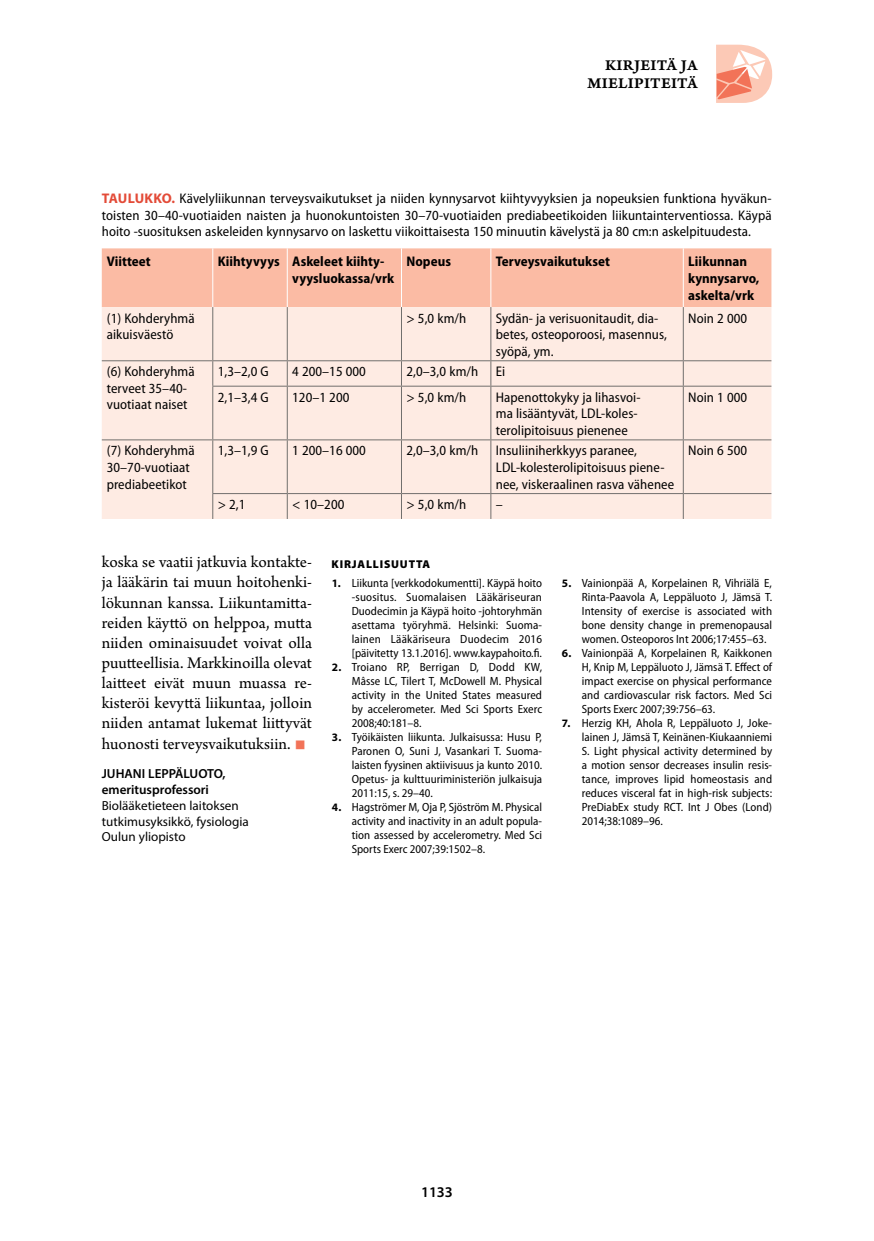
<style>
.page{position:relative;width:874px;height:1241px;background:#fff}
.page>*{position:absolute;margin:0;border:0;box-sizing:border-box;transform-origin:0 0}
.t1{font:38.5px "Arno Pro";color:#f27358}
.t2{font:17.15px/20.1px "Arno Pro";color:#000;text-align:justify}
.t3{font:15.75px/17.5px "Arno Pro Smbd Caption";letter-spacing:.015em;color:#000;text-align:right}
.t4{font:600 14.88px "Myriad Pro";color:#000}
.t5{font:semi-condensed 14px/16.6px "Myriad Pro";letter-spacing:.005em;color:#000}
.t6{font:700 semi-condensed 14px/16.6px "Myriad Pro";letter-spacing:.005em;color:#000}
.t7{font:13.12px/15.8px "Myriad Pro";color:#000}
.t8{font:600 13.12px/15.8px "Myriad Pro";color:#000}
.t9{font:semi-condensed 11.9px/14px "Myriad Pro";letter-spacing:.005em;color:#000;text-align:justify}
.t10{font:900 11.38px "Myriad Pro";letter-spacing:.07em;color:#000}
.s1{font-weight:700;font-stretch:normal;color:#e34b38}
.s2{font-weight:700;font-stretch:normal;font-size:11.38px}
</style>
<div class="page">
<svg style="left:716px;top:45px;width:55px;height:58px"></svg>
<div style="left:102px;top:248px;width:669px;height:59px;background:#fbbba4"></div>
<div style="left:102px;top:307px;width:669px;height:212px;background:#feebe3"></div>
<svg style="left:287px;top:494px;width:1px;height:25px"></svg>
<svg style="left:401px;top:494px;width:1px;height:25px"></svg>
<svg style="left:490px;top:494px;width:1px;height:25px"></svg>
<svg style="left:682px;top:494px;width:1px;height:25px"></svg>
<hr style="left:212px;top:248px;width:1px;height:59px;background:#fff">
<hr style="left:287px;top:248px;width:1px;height:59px;background:#fff">
<hr style="left:401px;top:248px;width:1px;height:59px;background:#fff">
<hr style="left:490px;top:248px;width:1px;height:59px;background:#fff">
<hr style="left:682px;top:248px;width:1px;height:59px;background:#fff">
<hr style="left:490px;top:307px;width:1px;height:53px;background:#716f6d">
<hr style="left:682px;top:307px;width:1px;height:53px;background:#716f6d">
<hr style="left:401px;top:307px;width:1px;height:53px;background:#716f6d">
<hr style="left:287px;top:307px;width:1px;height:53px;background:#716f6d">
<hr style="left:212px;top:307px;width:1px;height:53px;background:#716f6d">
<hr style="left:213px;top:360px;width:74px;height:1px;background:#716f6d">
<hr style="left:287px;top:360px;width:114px;height:1px;background:#716f6d">
<svg style="left:287px;top:361px;width:1px;height:24px"></svg>
<hr style="left:401px;top:360px;width:89px;height:1px;background:#716f6d">
<svg style="left:401px;top:361px;width:1px;height:24px"></svg>
<hr style="left:490px;top:360px;width:193px;height:1px;background:#716f6d">
<svg style="left:490px;top:361px;width:1px;height:24px"></svg>
<hr style="left:683px;top:360px;width:88px;height:1px;background:#716f6d">
<svg style="left:682px;top:361px;width:1px;height:24px"></svg>
<hr style="left:490px;top:385px;width:193px;height:1px;background:#716f6d">
<hr style="left:683px;top:385px;width:88px;height:1px;background:#716f6d">
<hr style="left:682px;top:386px;width:1px;height:53px;background:#716f6d">
<hr style="left:401px;top:385px;width:89px;height:1px;background:#716f6d">
<hr style="left:490px;top:386px;width:1px;height:53px;background:#716f6d">
<hr style="left:287px;top:385px;width:114px;height:1px;background:#716f6d">
<hr style="left:401px;top:386px;width:1px;height:53px;background:#716f6d">
<hr style="left:212px;top:385px;width:75px;height:1px;background:#716f6d">
<hr style="left:287px;top:386px;width:1px;height:53px;background:#716f6d">
<hr style="left:490px;top:439px;width:193px;height:1px;background:#716f6d">
<hr style="left:490px;top:493px;width:193px;height:1px;background:#716f6d">
<hr style="left:213px;top:439px;width:74px;height:1px;background:#716f6d">
<hr style="left:212px;top:493px;width:75px;height:1px;background:#716f6d">
<hr style="left:287px;top:439px;width:114px;height:1px;background:#716f6d">
<hr style="left:287px;top:440px;width:1px;height:53px;background:#716f6d">
<hr style="left:287px;top:493px;width:114px;height:1px;background:#716f6d">
<hr style="left:401px;top:439px;width:89px;height:1px;background:#716f6d">
<hr style="left:401px;top:440px;width:1px;height:53px;background:#716f6d">
<hr style="left:490px;top:440px;width:1px;height:53px;background:#716f6d">
<hr style="left:401px;top:493px;width:89px;height:1px;background:#716f6d">
<hr style="left:683px;top:439px;width:88px;height:1px;background:#716f6d">
<hr style="left:682px;top:440px;width:1px;height:53px;background:#716f6d">
<hr style="left:683px;top:493px;width:88px;height:1px;background:#716f6d">
<hr style="left:102px;top:360px;width:111px;height:1px;background:#716f6d">
<svg style="left:212px;top:361px;width:1px;height:24px"></svg>
<hr style="left:212px;top:386px;width:1px;height:53px;background:#716f6d">
<hr style="left:102px;top:439px;width:111px;height:1px;background:#716f6d">
<hr style="left:212px;top:440px;width:1px;height:53px;background:#716f6d">
<svg style="left:212px;top:494px;width:1px;height:25px"></svg>
<h3 class="t3" style="left:587px;top:57px;width:112px">KIRJEITÄ JA<br>MIELIPITEITÄ</h3>
<p class="t5" style="left:102px;top:190px;width:671px;text-align:justify"><span class="s1">TAULUKKO.</span> Kävelyliikunnan terveysvaikutukset ja niiden kynnysarvot kiihtyvyyksien ja nopeuksien funktiona hyväkun&shy;toisten 30–40-vuotiaiden naisten ja huonokuntoisten 30–70-vuotiaiden prediabeetikoiden liikuntainterventiossa. Käypä hoito ‑suosituksen askeleiden kynnysarvo on laskettu viikoittaisesta 150 minuutin kävelystä ja 80 cm:n askelpituudesta.</p>
<p class="t6" style="left:107px;top:253px;width:46px">Viitteet</p>
<p class="t6" style="left:292px;top:253px;width:103px;text-indent:-74px">Kiihtyvyys Askeleet kiihty&shy;vyysluokassa/vrk</p>
<p class="t6" style="left:406px;top:253px;width:46px">Nopeus</p>
<p class="t6" style="left:495px;top:253px;width:116px">Terveysvaikutukset</p>
<p class="t6" style="left:688px;top:253px;width:73px">Liikunnan kynnysarvo, askelta/vrk</p>
<p class="t5" style="left:107px;top:309px;width:89px">(1) Kohderyhmä aikuisväestö</p>
<p class="t5" style="left:406px;top:309px;width:61px">&gt; 5,0 km/h</p>
<p class="t5" style="left:495px;top:309px;width:172px">Sydän- ja verisuonitaudit, dia&shy;betes, osteoporoosi, masennus, syöpä, ym.</p>
<p class="t5" style="left:688px;top:309px;width:60px">Noin 2 000</p>
<p class="t5" style="left:107px;top:363px;width:89px">(6) Kohderyhmä terveet 35–40- vuotiaat naiset</p>
<p class="t5" style="left:218px;top:363px;width:53px">1,3–2,0 G</p>
<p class="t5" style="left:292px;top:363px;width:75px">4 200–15 000</p>
<p class="t5" style="left:406px;top:363px;width:73px">2,0–3,0 km/h</p>
<p class="t5" style="left:495px;top:363px;width:11px">Ei</p>
<p class="t5" style="left:218px;top:388px;width:53px">2,1–3,4 G</p>
<p class="t5" style="left:292px;top:388px;width:59px">120–1 200</p>
<p class="t5" style="left:406px;top:388px;width:61px">&gt; 5,0 km/h</p>
<p class="t5" style="left:495px;top:388px;width:146px">Hapenottokyky ja lihasvoi&shy;ma lisääntyvät, LDL-koles&shy;terolipitoisuus pienenee</p>
<p class="t5" style="left:688px;top:388px;width:60px">Noin 1 000</p>
<p class="t5" style="left:107px;top:442px;width:89px">(7) Kohderyhmä<br>30–70-vuotiaat prediabeetikot</p>
<p class="t5" style="left:218px;top:442px;width:53px">1,3–1,9 G</p>
<p class="t5" style="left:292px;top:442px;width:75px">1 200–16 000</p>
<p class="t5" style="left:406px;top:442px;width:73px">2,0–3,0 km/h</p>
<p class="t5" style="left:495px;top:442px;width:180px">Insuliiniherkkyys paranee,<br>LDL-kolesterolipitoisuus piene&shy;nee, viskeraalinen rasva vähenee</p>
<p class="t5" style="left:688px;top:442px;width:60px">Noin 6 500</p>
<p class="t5" style="left:218px;top:495px;width:29px">&gt; 2,1</p>
<p class="t5" style="left:292px;top:495px;width:54px">&lt; 10–200</p>
<p class="t5" style="left:406px;top:495px;width:61px">&gt; 5,0 km/h</p>
<p class="t5" style="left:495px;top:495px;width:8px">–</p>
<p class="t2" style="left:102px;top:553px;width:212px">koska se vaatii jatkuvia kontakte‑ ja lääkärin tai muun hoitohenki‑ lökunnan kanssa. Liikuntamitta‑ reiden käyttö on helppoa, mutta niiden ominaisuudet voivat olla puutteellisia. Markkinoilla olevat laitteet eivät muun muassa re‑ kisteröi kevyttä liikuntaa, jolloin niiden antamat lukemat liittyvät huonosti terveysvaikutuksiin.</p>
<h1 class="t1" style="left:294px;top:720px;width:14px">■</h1>
<p class="t8" style="left:102px;top:765px;width:125px">JUHANI LEPPÄLUOTO, emeritusprofessori</p>
<p class="t7" style="left:102px;top:797px;width:148px">Biolääketieteen laitoksen tutkimusyksikkö, fysiologia<br>Oulun yliopisto</p>
<p class="t10" style="left:331px;top:556px;width:100px">KIRJALLISUUTTA</p>
<p class="t9" style="left:351px;top:576px;width:192px;text-indent:-20px"><span class="s2">1.</span> Liikunta [verkkodokumentti]. Käypä hoito -suositus. Suomalaisen Lääkäriseuran Duodecimin ja Käypä hoito ‑johtoryhmän asettama työryhmä. Helsinki: Suoma&shy;lainen Lääkäriseura Duodecim 2016 [päivitetty 13.1.2016]. www.kaypahoito.fi.</p>
<p class="t9" style="left:351px;top:660px;width:192px;text-indent:-20px"><span class="s2">2.</span> Troiano RP, Berrigan D, Dodd KW, Mâsse LC, Tilert T, McDowell M. Physical activity in the United States measured by accelerometer. Med Sci Sports Exerc 2008;40:181–8.</p>
<p class="t9" style="left:351px;top:730px;width:192px;text-indent:-20px"><span class="s2">3.</span> Työikäisten liikunta. Julkaisussa: Husu P, Paronen O, Suni J, Vasankari T. Suoma&shy;laisten fyysinen aktiivisuus ja kunto 2010.<br>Opetus- ja kulttuuriministeriön julkaisuja 2011:15, s. 29–40.</p>
<p class="t9" style="left:351px;top:800px;width:192px;text-indent:-20px"><span class="s2">4.</span> Hagströmer M, Oja P, Sjöström M. Physical activity and inactivity in an adult popula&shy;tion assessed by accelerometry. Med Sci Sports Exerc 2007;39:1502–8.</p>
<p class="t9" style="left:581px;top:576px;width:192px;text-indent:-20px"><span class="s2">5.</span> Vainionpää A, Korpelainen R, Vihriälä E, Rinta-Paavola A, Leppäluoto J, Jämsä T.<br>Intensity of exercise is associated with bone density change in premenopausal women. Osteoporos Int 2006;17:455–63.</p>
<p class="t9" style="left:581px;top:646px;width:192px;text-indent:-20px"><span class="s2">6.</span> Vainionpää A, Korpelainen R, Kaikkonen H, Knip M, Leppäluoto J, Jämsä T. Effect of impact exercise on physical performance and cardiovascular risk factors. Med Sci Sports Exerc 2007;39:756–63.</p>
<p class="t9" style="left:581px;top:716px;width:192px;text-indent:-20px"><span class="s2">7.</span> Herzig KH, Ahola R, Leppäluoto J, Joke&shy;lainen J, Jämsä T, Keinänen-Kiukaanniemi S. Light physical activity determined by a motion sensor decreases insulin resis&shy;tance, improves lipid homeostasis and reduces visceral fat in high-risk subjects:<br>PreDiabEx study RCT. Int J Obes (Lond)<br>2014;38:1089–96.</p>
<p class="t4" style="left:421px;top:1182px;width:33px">1133</p>
</div>
